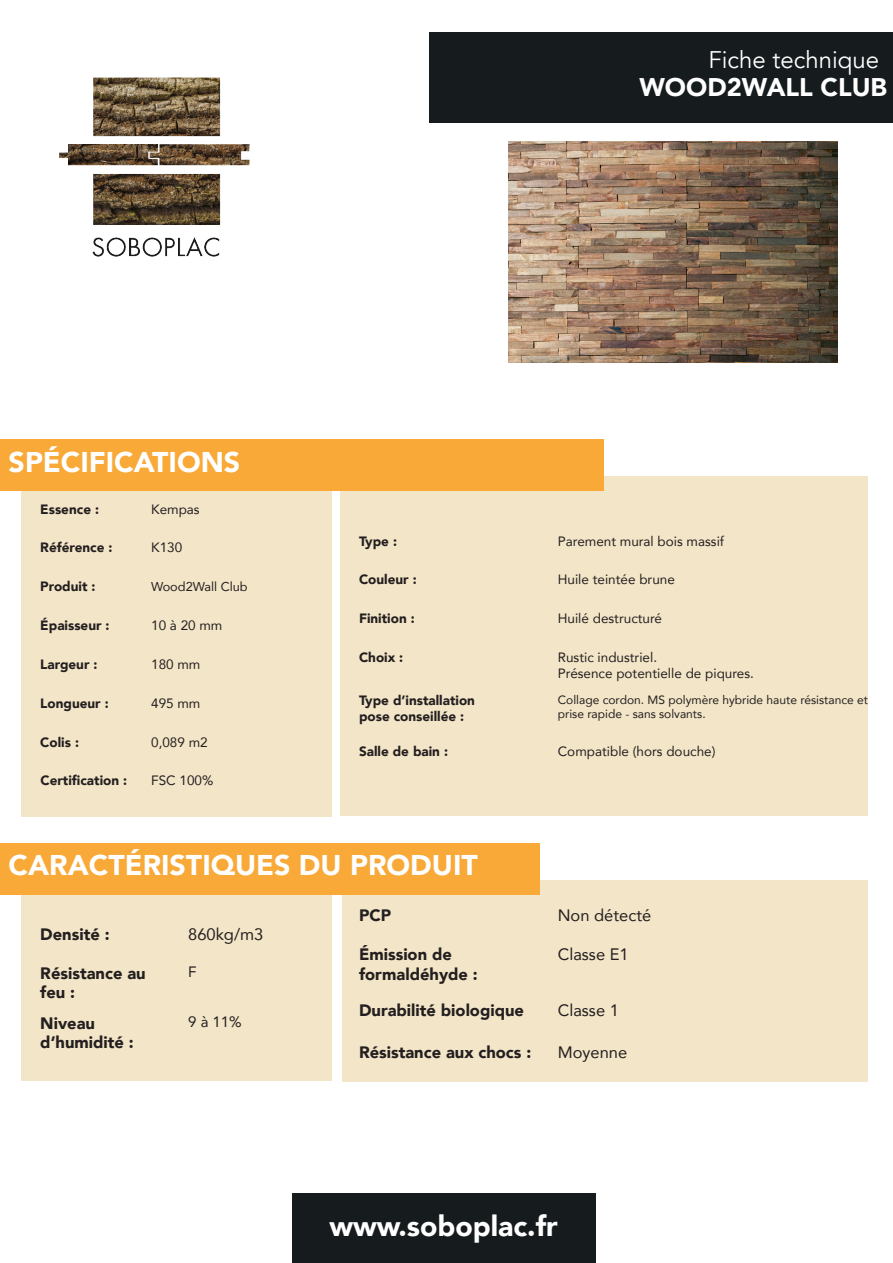
<style>
.page{position:relative;width:893px;height:1263px;background:#fff}
.page>*{position:absolute;margin:0;border:0;box-sizing:border-box;transform-origin:0 0}
.t1{font:900 36px "Avenir";color:#fff}
.t2{font:900 28.5px "Avenir";color:#fff}
.t3{font:900 25.5px "Avenir";color:#fff}
.t4{font:24px "Avenir";color:#fff}
.t5{font:900 16.5px "Avenir";color:#231f20}
.t6{font:16.5px "Avenir";color:#231f20}
.t7{font:15px "Avenir";color:#231f20}
.t8{font:13.5px "Avenir";color:#231f20}
.t9{font:900 13.5px "Avenir";color:#231f20}
.t10{font:12.75px "Avenir";color:#231f20}
.t11{font:12px/14.4px "Avenir";color:#231f20}
</style>
<div class="page">
<div style="left:21px;top:894px;width:311px;height:187px;background:#f3e5c7"></div>
<div style="left:342px;top:880px;width:526px;height:201px;background:#f3e5c7"></div>
<div style="left:340px;top:477px;width:528px;height:339px;background:#f3e5c7"></div>
<div style="left:21px;top:486px;width:311px;height:331px;background:#f3e5c7"></div>
<div style="left:430px;top:32px;width:463px;height:91px;background:#161b1e"></div>
<img style="left:508px;top:142px;width:330px;height:220px">
<img style="left:59px;top:77px;width:191px;height:180px">
<div style="left:0;top:439px;width:604px;height:52px;background:#f8a937"></div>
<div style="left:0;top:842px;width:539px;height:52px;background:#f8a937"></div>
<div style="left:292px;top:1193px;width:303px;height:70px;background:#161b1e"></div>
<p class="t4" style="left:708px;top:46px;width:172px">Fiche technique</p>
<p class="t3" style="left:639px;top:65px;width:249px">WOOD2WALL CLUB</p>
<h1 class="t1" style="left:558px;top:60px;width:299px">O’TANTIK Atelier</h1>
<p class="t2" style="left:9px;top:437px;width:233px">SPÉCIFICATIONS</p>
<p class="t9" style="left:40px;top:497px;width:60px">Essence :</p>
<p class="t8" style="left:151px;top:498px;width:50px">Kempas</p>
<p class="t9" style="left:40px;top:536px;width:74px">Référence :</p>
<p class="t9" style="left:40px;top:575px;width:57px">Produit :</p>
<p class="t9" style="left:40px;top:614px;width:71px">Épaisseur :</p>
<p class="t9" style="left:40px;top:653px;width:59px">Largeur :</p>
<p class="t9" style="left:40px;top:691px;width:70px">Longueur :</p>
<p class="t8" style="left:151px;top:537px;width:33px">K130</p>
<p class="t10" style="left:151px;top:576px;width:98px">Wood2Wall Club</p>
<p class="t8" style="left:151px;top:614px;width:73px">10 à 20 mm</p>
<p class="t8" style="left:151px;top:653px;width:51px">180 mm</p>
<p class="t8" style="left:151px;top:692px;width:51px">495 mm</p>
<p class="t9" style="left:40px;top:730px;width:40px">Colis :</p>
<p class="t8" style="left:151px;top:731px;width:58px">0,089 m2</p>
<p class="t9" style="left:40px;top:769px;width:88px">Certification :</p>
<p class="t8" style="left:151px;top:770px;width:64px">FSC 100%</p>
<p class="t9" style="left:359px;top:529px;width:40px">Type :</p>
<p class="t8" style="left:558px;top:530px;width:168px">Parement mural bois massif</p>
<p class="t9" style="left:359px;top:568px;width:59px">Couleur :</p>
<p class="t8" style="left:558px;top:569px;width:119px">Huile teintée brune</p>
<p class="t9" style="left:359px;top:607px;width:57px">Finition :</p>
<p class="t9" style="left:359px;top:646px;width:46px">Choix :</p>
<p class="t9" style="left:359px;top:689px;width:118px">Type d’installation</p>
<p class="t9" style="left:359px;top:705px;width:107px">pose conseillée :</p>
<p class="t9" style="left:359px;top:740px;width:91px">Salle de bain :</p>
<p class="t8" style="left:558px;top:608px;width:106px">Huilé destructuré</p>
<p class="t8" style="left:558px;top:646px;width:101px">Rustic industriel.</p>
<p class="t8" style="left:558px;top:663px;width:198px">Présence potentielle de piqures.</p>
<p class="t11" style="left:558px;top:692px;width:312px">Collage cordon. MS polymère hybride haute résistance et prise rapide - sans solvants.</p>
<p class="t8" style="left:558px;top:740px;width:159px">Compatible (hors douche)</p>
<p class="t2" style="left:9px;top:841px;width:471px">CARACTÉRISTIQUES DU PRODUIT</p>
<p class="t5" style="left:40px;top:920px;width:71px">Densité :</p>
<p class="t5" style="left:40px;top:959px;width:107px">Résistance au</p>
<p class="t5" style="left:40px;top:978px;width:36px">feu :</p>
<p class="t5" style="left:40px;top:1009px;width:56px">Niveau</p>
<p class="t5" style="left:40px;top:1028px;width:95px">d’humidité :</p>
<p class="t6" style="left:188px;top:921px;width:77px">860kg/m3</p>
<p class="t7" style="left:188px;top:960px;width:10px">F</p>
<p class="t7" style="left:188px;top:1010px;width:55px">9 à 11%</p>
<p class="t5" style="left:359px;top:901px;width:34px">PCP</p>
<p class="t5" style="left:359px;top:940px;width:94px">Émission de</p>
<p class="t5" style="left:359px;top:960px;width:120px">formaldéhyde :</p>
<p class="t5" style="left:359px;top:996px;width:167px">Durabilité biologique</p>
<p class="t6" style="left:558px;top:902px;width:95px">Non détecté</p>
<p class="t6" style="left:558px;top:941px;width:72px">Classe E1</p>
<p class="t6" style="left:558px;top:997px;width:63px">Classe 1</p>
<p class="t5" style="left:359px;top:1038px;width:174px">Résistance aux chocs :</p>
<p class="t6" style="left:558px;top:1039px;width:71px">Moyenne</p>
<p class="t2" style="left:329px;top:1201px;width:230px">www.soboplac.fr</p>
</div>
